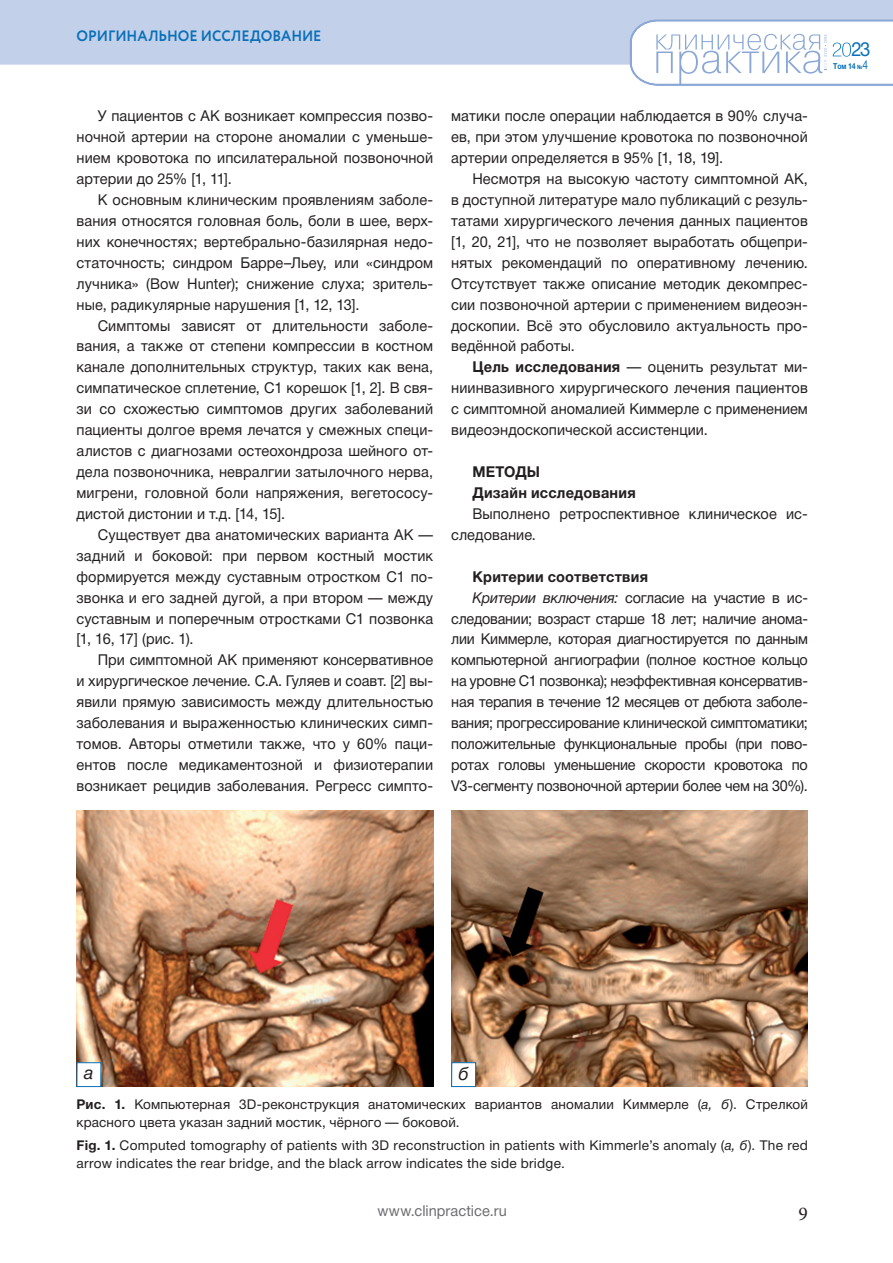
<style>
.page{position:relative;width:893px;height:1263px;background:#fff}
.page>*{position:absolute;margin:0;border:0;box-sizing:border-box;transform-origin:0 0}
.t1{font:19.5px "Helvetica Neue Cyr";color:#0970b9;scale:.95 1}
.t2{font:19.5px "Minion Pro";color:#231f20}
.t3{font:italic 18px "Helvetica Neue Cyr";color:#231f20}
.t4{font:15px/21px "Helvetica Neue Cyr";letter-spacing:-.005em;color:#231f20;text-align:justify}
.t5{font:15px "Helvetica Neue Cyr";letter-spacing:-.005em;color:#231f20;scale:.96 1}
.t6{font:700 15px/20.9px "Helvetica Neue Cyr";letter-spacing:.01em;color:#231f20}
.t7{font:700 15px "Circe";letter-spacing:-.005em;color:#0970b9;scale:.95 1}
.t8{font:15px "Helvetica Neue Cyr";letter-spacing:.005em;color:#6c6d70}
.t9{font:13.5px/18px "Helvetica Neue Cyr";letter-spacing:.015em;color:#231f20}
.t10{font:700 8.25px "Helvetica Neue Cyr";color:#0970b9;scale:.85 1}
.s1{font-weight:700}
.s2{font-style:italic}
.s3{font-size:6px}
.s4{font-weight:400;font-size:12px}
</style>
<div class="page">
<div style="left:0;top:0;width:893px;height:65px;background:#c3d0e9"></div>
<svg style="left:629px;top:19px;width:264px;height:67px"></svg>
<img style="left:77px;top:810px;width:356px;height:277px">
<img style="left:451px;top:810px;width:356px;height:277px">
<div style="left:77px;top:1063px;width:24px;height:23px;background:#fff"></div>
<div style="left:77px;top:1062px;width:24px;height:25px;border:1px solid #0970b9"></div>
<div style="left:452px;top:1063px;width:24px;height:23px;background:#fff"></div>
<div style="left:451px;top:1062px;width:25px;height:25px;border:1px solid #0970b9"></div>
<p class="t7" style="left:77px;top:26px;width:259px">ОРИГИНАЛЬНОЕ ИССЛЕДОВАНИЕ</p>
<p class="t4" style="left:77px;top:106px;width:358px;text-indent:21px">У пациентов с АК возникает компрессия позво&shy;ночной артерии на стороне аномалии с уменьше&shy;нием кровотока по ипсилатеральной позвоночной артерии до 25% [1, 11].</p>
<p class="t4" style="left:77px;top:189px;width:358px;text-indent:21px">К основным клиническим проявлениям заболе&shy;вания относятся головная боль, боли в шее, верх&shy;них конечностях; вертебрально-базилярная недо&shy;статочность; синдром Барре–Льеу, или «синдром лучника» (Bow Hunter); снижение слуха; зритель&shy;ные, радикулярные нарушения [1, 12, 13].</p>
<p class="t4" style="left:77px;top:315px;width:358px;text-indent:21px">Симптомы зависят от длительности заболе&shy;вания, а также от степени компрессии в костном канале дополнительных структур, таких как вена, симпатическое сплетение, С1 корешок [1, 2]. В свя&shy;зи со схожестью симптомов других заболеваний пациенты долгое время лечатся у смежных специ&shy;алистов с диагнозами остеохондроза шейного от&shy;дела позвоночника, невралгии затылочного нерва, мигрени, головной боли напряжения, вегетососу&shy;дистой дистонии и т.д. [14, 15].</p>
<p class="t4" style="left:77px;top:524px;width:358px;text-indent:21px">Существует два анатомических варианта АК — задний и боковой: при первом костный мостик формируется между суставным отростком С1 по&shy;звонка и его задней дугой, а при втором — между суставным и поперечным отростками С1 позвонка [1, 16, 17] (рис. 1).</p>
<p class="t4" style="left:77px;top:650px;width:358px;text-indent:21px">При симптомной АК применяют консервативное и хирургическое лечение. С.А. Гуляев и соавт. [2] вы&shy;явили прямую зависимость между длительностью заболевания и выраженностью клинических симп&shy;томов. Авторы отметили также, что у 60% паци&shy;ентов после медикаментозной и физиотерапии возникает рецидив заболевания. Регресс симпто-</p>
<p class="t4" style="left:451px;top:106px;width:358px">матики после операции наблюдается в 90% случа&shy;ев, при этом улучшение кровотока по позвоночной артерии определяется в 95% [1, 18, 19].</p>
<p class="t4" style="left:451px;top:168px;width:358px;text-indent:21px">Несмотря на высокую частоту симптомной АК, в доступной литературе мало публикаций с резуль&shy;татами хирургического лечения данных пациентов [1, 20, 21], что не позволяет выработать общепри&shy;нятых рекомендаций по оперативному лечению.<br>Отсутствует также описание методик декомпрес&shy;сии позвоночной артерии с применением видеоэн&shy;доскопии. Всё это обусловило актуальность про&shy;ведённой работы.</p>
<p class="t4" style="left:451px;top:357px;width:358px;text-indent:21px"><span class="s1">Цель исследования</span> — оценить результат ми&shy;ниинвазивного хирургического лечения пациентов с симптомной аномалией Киммерле с применением видеоэндоскопической ассистенции.</p>
<p class="t6" style="left:472px;top:461px;width:165px">МЕТОДЫ<br>Дизайн исследования</p>
<p class="t4" style="left:451px;top:503px;width:358px;text-indent:21px">Выполнено ретроспективное клиническое ис&shy;следование.</p>
<p class="t6" style="left:472px;top:566px;width:177px">Критерии соответствия</p>
<p class="t5" style="left:472px;top:589px;width:351px"><span class="s2">Критерии включения:</span> согласие на участие в ис-</p>
<p class="t5" style="left:451px;top:610px;width:373px">следовании; возраст старше 18 лет; наличие анома-</p>
<p class="t5" style="left:451px;top:631px;width:373px">лии Киммерле, которая диагностируется по данным</p>
<p class="t5" style="left:451px;top:652px;width:373px">компьютерной ангиографии (полное костное кольцо</p>
<p class="t5" style="left:451px;top:673px;width:373px">на уровне С1 позвонка); неэффективная консерватив-</p>
<p class="t5" style="left:451px;top:694px;width:373px">ная терапия в течение 12 месяцев от дебюта заболе-</p>
<p class="t5" style="left:451px;top:715px;width:373px">вания; прогрессирование клинической симптоматики;</p>
<p class="t5" style="left:451px;top:736px;width:373px">положительные функциональные пробы (при пово-</p>
<p class="t5" style="left:451px;top:756px;width:373px">ротах головы уменьшение скорости кровотока по</p>
<p class="t5" style="left:451px;top:777px;width:373px">V3-сегменту позвоночной артерии более чем на 30%).</p>
<h1 class="t1" style="left:851px;top:39px;width:22px">23</h1>
<p class="t10" style="left:833px;top:61px;width:43px">Том 14 <span class="s3">№</span><span class="s4">4</span></p>
<p class="t3" style="left:84px;top:1062px;width:11px">a</p>
<p class="t3" style="left:458px;top:1063px;width:12px">б</p>
<p class="t9" style="left:77px;top:1096px;width:733px"><span class="s1">Рис. 1.</span> Компьютерная 3D-реконструкция анатомических вариантов аномалии Киммерле (<span class="s2">а, б</span>). Стрелкой красного цвета указан задний мостик, чёрного — боковой.</p>
<p class="t9" style="left:77px;top:1136px;width:733px"><span class="s1">Fig. 1.</span> Computed tomography of patients with 3D reconstruction in patients with Kimmerle’s anomaly (<span class="s2">а, б</span>). The red arrow indicates the rear bridge, and the black arrow indicates the side bridge.</p>
<p class="t8" style="left:377px;top:1203px;width:131px">www.clinpractice.ru</p>
<h1 class="t2" style="left:799px;top:1200px;width:11px">9</h1>
</div>
